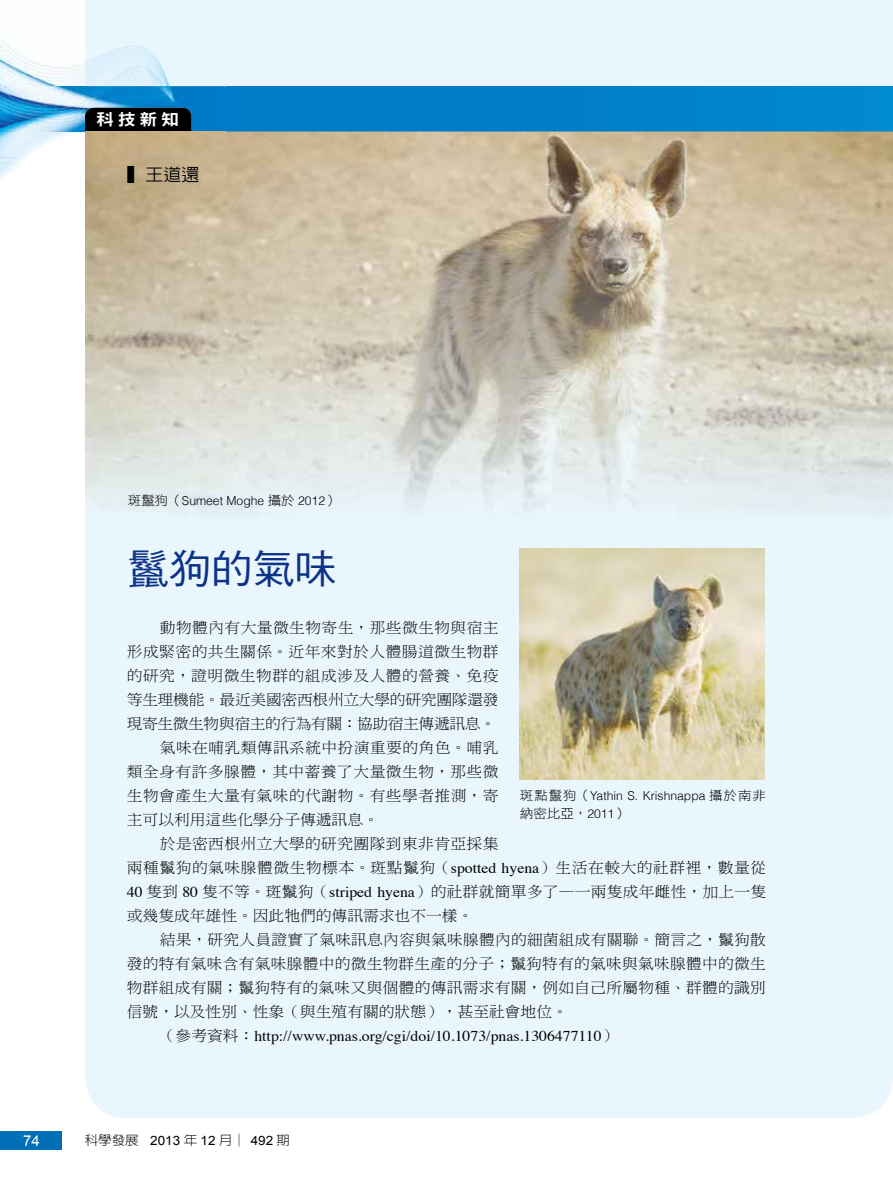
<style>
.page{position:relative;width:893px;height:1191px;background:#fff}
.page>*{position:absolute;margin:0;border:0;box-sizing:border-box;transform-origin:0 0}
.t1{font:39.9px "DF Hei Std W5";color:#0c3388;scale:1.05 1}
.t2{font:500 17.1px "AR New Hei B5";color:#000;scale:1.05 1}
.t3{font:16.05px "DF Hei Std W9";color:#fff;scale:1.11 1}
.t4{font:15px "DF Ming Std W3";letter-spacing:.015em;color:#000;scale:1.05 1}
.t5{font:15px "Times";color:#000;scale:1.05 1}
.t6{font:15px "DF Ming Std W3";letter-spacing:.035em;color:#000;scale:1.05 1}
.t7{font:15px "DF Ming Std W3";letter-spacing:-.015em;color:#000;scale:1.05 1}
.t8{font:15px "DF Ming Std W3";letter-spacing:-.025em;color:#000;scale:1.05 1}
.t9{font:15px "Arial";color:#fff}
.t10{font:12.9px "Arial";color:#000;scale:1.05 1}
.t11{font:12.9px "DF Hei Std W3";color:#000;scale:1.05 1}
.t12{font:300 12.3px "Helvetica";color:#000}
.s1{font-family:"DF Hei Std W3";font-weight:400;font-size:12.9px}
.s2{font-family:"Times"}
.s3{font-family:"DF Ming Std W3"}
.s4{font-family:"Helvetica";font-weight:300;font-size:12.3px}
.s5{font-family:"AR New Hei B5";font-weight:300}
</style>
<div class="page">
<div style="left:85px;top:0;width:808px;height:1118px;background:#eaf6fd"></div>
<div style="left:226px;top:86px;width:667px;height:45px;background:linear-gradient(to right,#0077c5,#0088ce)"></div>
<div style="left:0;top:1131px;width:62px;height:18px;background:#036eb8"></div>
<img style="left:0;top:0;width:226px;height:180px">
<div style="left:85px;top:108px;width:106px;height:23px;background:#000"></div>
<img style="left:193px;top:131px;width:700px;height:390px">
<img style="left:85px;top:195px;width:108px;height:326px">
<img style="left:85px;top:131px;width:141px;height:64px">
<img style="left:520px;top:548px;width:245px;height:232px">
<p class="t3" style="left:96px;top:111px;width:76px">科技新知</p>
<p class="t2" style="left:128px;top:166px;width:70px">▍王道還</p>
<p class="t9" style="left:23px;top:1131px;width:18px">74</p>
<p class="t12" style="left:128px;top:493px;width:212px"><span class="s1">斑鬣狗（</span>Sumeet Moghe <span class="s1">攝於</span> 2012<span class="s1">）</span></p>
<h1 class="t1" style="left:127px;top:547px;width:201px">鬣狗的氣味</h1>
<p class="t4" style="left:160px;top:619px;width:324px">動物體內有大量微生物寄生，那些微生物與宿主</p>
<p class="t4" style="left:127px;top:643px;width:356px">形成緊密的共生關係。近年來對於人體腸道微生物群</p>
<p class="t4" style="left:127px;top:667px;width:356px">的研究，證明微生物群的組成涉及人體的營養、免疫</p>
<p class="t7" style="left:127px;top:691px;width:356px">等生理機能。最近美國密西根州立大學的研究團隊還發</p>
<p class="t8" style="left:127px;top:715px;width:353px">現寄生微生物與宿主的行為有關：協助宿主傳遞訊息。</p>
<p class="t4" style="left:160px;top:739px;width:324px">氣味在哺乳類傳訊系統中扮演重要的角色。哺乳</p>
<p class="t4" style="left:127px;top:763px;width:356px">類全身有許多腺體，其中蓄養了大量微生物，那些微</p>
<p class="t4" style="left:127px;top:787px;width:355px">生物會產生大量有氣味的代謝物。有些學者推測，寄</p>
<p class="t4" style="left:127px;top:811px;width:241px">主可以利用這些化學分子傳遞訊息。</p>
<p class="t4" style="left:160px;top:835px;width:324px">於是密西根州立大學的研究團隊到東非肯亞採集</p>
<p class="t6" style="left:127px;top:859px;width:610px">兩種鬣狗的氣味腺體微生物標本。斑點鬣狗（<span class="s2">spotted hyena</span>）生活在較大的社群裡，數量從</p>
<p class="t4" style="left:127px;top:883px;width:610px"><span class="s2">40</span> 隻到 <span class="s2">80</span> 隻不等。斑鬣狗（<span class="s2">striped hyena</span>）的社群就簡單多了—一兩隻成年雌性，加上一隻</p>
<p class="t4" style="left:127px;top:907px;width:332px">或幾隻成年雄性。因此牠們的傳訊需求也不一樣。</p>
<p class="t4" style="left:160px;top:931px;width:579px">結果，研究人員證實了氣味訊息內容與氣味腺體內的細菌組成有關聯。簡言之，鬣狗散</p>
<p class="t4" style="left:127px;top:955px;width:610px">發的特有氣味含有氣味腺體中的微生物群生產的分子；鬣狗特有的氣味與氣味腺體中的微生</p>
<p class="t4" style="left:127px;top:979px;width:610px">物群組成有關；鬣狗特有的氣味又與個體的傳訊需求有關，例如自己所屬物種、群體的識別</p>
<p class="t4" style="left:127px;top:1003px;width:422px">信號，以及性別、性象（與生殖有關的狀態），甚至社會地位。</p>
<p class="t5" style="left:160px;top:1022px;width:437px"><span class="s3">（參考資料：</span>http://www.pnas.org/cgi/doi/10.1073/pnas.1306477110<span class="s3">）</span></p>
<p class="t12" style="left:520px;top:788px;width:248px"><span class="s1">斑點鬣狗（</span>Yathin S. Krishnappa <span class="s1">攝於南非</span></p>
<p class="t11" style="left:520px;top:807px;width:104px">納密比亞，<span class="s4">2011</span>）</p>
<p class="t10" style="left:85px;top:1131px;width:197px"><span class="s5">科學發展</span> 2013 <span class="s5">年</span> 12 <span class="s5">月│</span> 492 <span class="s5">期</span></p>
</div>
